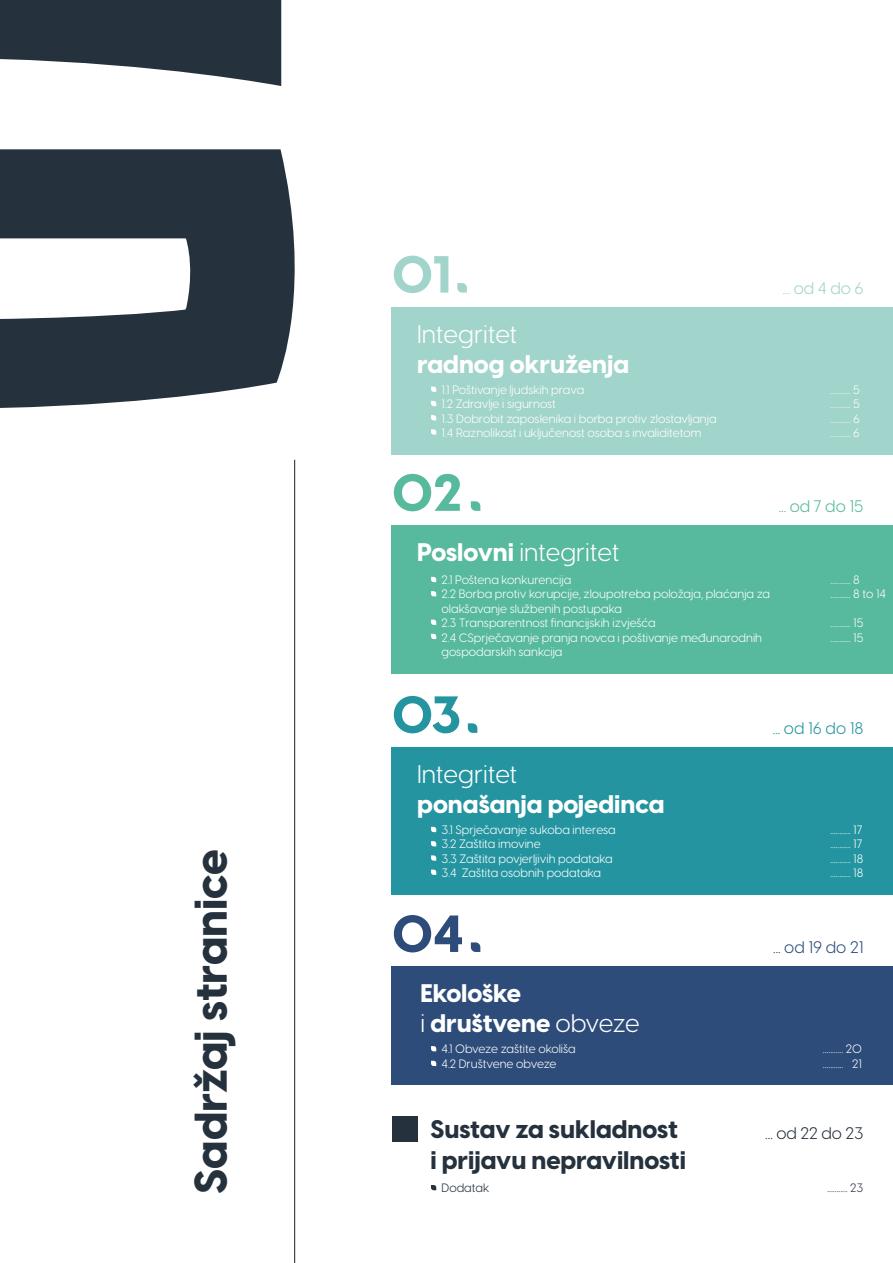
<style>
.page{position:relative;width:893px;height:1263px;background:#fff}
.page>*{position:absolute;margin:0;border:0;box-sizing:border-box;transform-origin:0 0}
.t1{font:800 51.3px "Visby CF";color:#a1d4ca}
.t2{font:800 51.3px "Visby CF";color:#57b99d}
.t3{font:800 51.3px "Visby CF";color:#2495a0}
.t4{font:800 51.3px "Visby CF";color:#2d4c79}
.t5{font:800 45.15px "Visby CF";color:#25313c}
.t6{font:800 25.05px/30.2px "Visby CF";color:#fff}
.t7{font:800 25.05px/30.2px "Visby CF";color:#25313c}
.t8{font:25.05px "Visby CF";color:#fff}
.t9{font:16.5px "Visby CF";color:#25313c}
.t10{font:16.5px "Visby CF";color:#2495a0}
.t11{font:16.5px "Visby CF";color:#2d4c79}
.t12{font:16.5px "Visby CF";color:#57b99d}
.t13{font:16.5px "Visby CF";color:#a1d4ca}
.t14{font:12px/14.4px "Visby CF";color:#fff}
.t15{font:12px "Visby CF";color:#25313c}
.s1{font-weight:400}
.s2{font-weight:800}
</style>
<div class="page">
<svg style="left:0;top:0;width:295px;height:408px;fill:#25313c"></svg>
<svg style="left:457px;top:283px;width:10px;height:10px"></svg>
<hr style="left:294px;top:460px;width:1px;height:803px;background:#1d1d1b">
<div style="left:392px;top:307px;width:501px;height:147px;background:#a1d4ca"></div>
<div style="left:392px;top:1116px;width:25px;height:25px;background:#25313c"></div>
<svg style="left:431px;top:387px;width:5px;height:5px"></svg>
<svg style="left:431px;top:401px;width:5px;height:5px"></svg>
<svg style="left:431px;top:415px;width:5px;height:5px"></svg>
<svg style="left:431px;top:429px;width:5px;height:6px"></svg>
<svg style="left:471px;top:501px;width:9px;height:10px"></svg>
<div style="left:392px;top:525px;width:501px;height:149px;background:#57b99d"></div>
<svg style="left:431px;top:577px;width:5px;height:5px"></svg>
<svg style="left:431px;top:591px;width:5px;height:5px"></svg>
<svg style="left:431px;top:620px;width:5px;height:5px"></svg>
<svg style="left:431px;top:634px;width:5px;height:5px"></svg>
<svg style="left:468px;top:723px;width:9px;height:10px"></svg>
<div style="left:392px;top:747px;width:501px;height:148px;background:#2495a0"></div>
<svg style="left:431px;top:827px;width:5px;height:5px"></svg>
<svg style="left:431px;top:841px;width:5px;height:5px"></svg>
<svg style="left:431px;top:855px;width:5px;height:6px"></svg>
<svg style="left:431px;top:870px;width:5px;height:5px"></svg>
<svg style="left:471px;top:942px;width:9px;height:10px"></svg>
<div style="left:392px;top:966px;width:501px;height:119px;background:#2d4c79"></div>
<svg style="left:431px;top:1046px;width:5px;height:5px"></svg>
<svg style="left:431px;top:1061px;width:5px;height:5px"></svg>
<svg style="left:431px;top:1185px;width:5px;height:5px"></svg>
<p class="t5" style="left:175px;top:1194px;width:346px;rotate:-90deg">Sadržaj stranice</p>
<p class="t1" style="left:392px;top:234px;width:62px">01</p>
<p class="t13" style="left:783px;top:276px;width:82px">... od 4 do 6</p>
<p class="t6" style="left:417px;top:318px;width:213px"><span class="s1">Integritet<br></span>radnog okruženja</p>
<p class="t14" style="left:442px;top:381px;width:277px">1.1 Poštivanje ljudskih prava<br>1.2 Zdravlje i sigurnost<br>1.3 Dobrobit zaposlenika i borba protiv zlostavljanja 1.4 Raznolikost i uključenost osoba s invaliditetom</p>
<p class="t14" style="left:830px;top:381px;width:31px;text-align:justify">........... 5 ........... 5 ........... 6 ........... 6</p>
<p class="t2" style="left:392px;top:452px;width:71px">02</p>
<p class="t12" style="left:779px;top:494px;width:86px">... od 7 do 15</p>
<p class="t8" style="left:417px;top:534px;width:204px"><span class="s2">Poslovni</span> integritet</p>
<p class="t14" style="left:442px;top:572px;width:330px">2.1 Poštena konkurencija<br>2.2 Borba protiv korupcije, zloupotreba položaja, plaćanja za olakšavanje službenih postupaka<br>2.3 Transparentnost financijskih izvješća<br>2.4 CSprječavanje pranja novca i poštivanje međunarodnih gospodarskih sankcija</p>
<p class="t14" style="left:830px;top:572px;width:57px">........... 8<br>........... 8 to 14</p>
<p class="t14" style="left:830px;top:615px;width:35px">........... 15 ........... 15</p>
<p class="t3" style="left:392px;top:674px;width:71px">03</p>
<p class="t6" style="left:417px;top:758px;width:249px"><span class="s1">Integritet<br></span>ponašanja pojedinca</p>
<p class="t10" style="left:773px;top:716px;width:92px">... od 16 do 18</p>
<p class="t14" style="left:442px;top:822px;width:176px">3.1 Sprječavanje sukoba interesa<br>3.2 Zaštita imovine<br>3.3 Zaštita povjerljivih podataka<br>3.4 Zaštita osobnih podataka</p>
<p class="t14" style="left:830px;top:822px;width:34px;text-align:justify">........... 17 ........... 17 ........... 18 ........... 18</p>
<p class="t4" style="left:392px;top:893px;width:73px">04</p>
<p class="t6" style="left:420px;top:977px;width:221px">Ekološke<br><span class="s1">i</span> društvene <span class="s1">obveze</span></p>
<p class="t11" style="left:773px;top:935px;width:92px">... od 19 do 21</p>
<p class="t14" style="left:442px;top:1041px;width:136px">4.1 Obveze zaštite okoliša<br>4.2 Društvene obveze</p>
<p class="t14" style="left:823px;top:1041px;width:41px">........... 20 ........... 21</p>
<p class="t7" style="left:431px;top:1113px;width:257px">Sustav za sukladnost i prijavu nepravilnosti</p>
<p class="t15" style="left:442px;top:1179px;width:49px">Dodatak</p>
<p class="t9" style="left:765px;top:1121px;width:100px">... od 22 do 23</p>
<p class="t15" style="left:827px;top:1178px;width:37px">........... 23</p>
</div>
